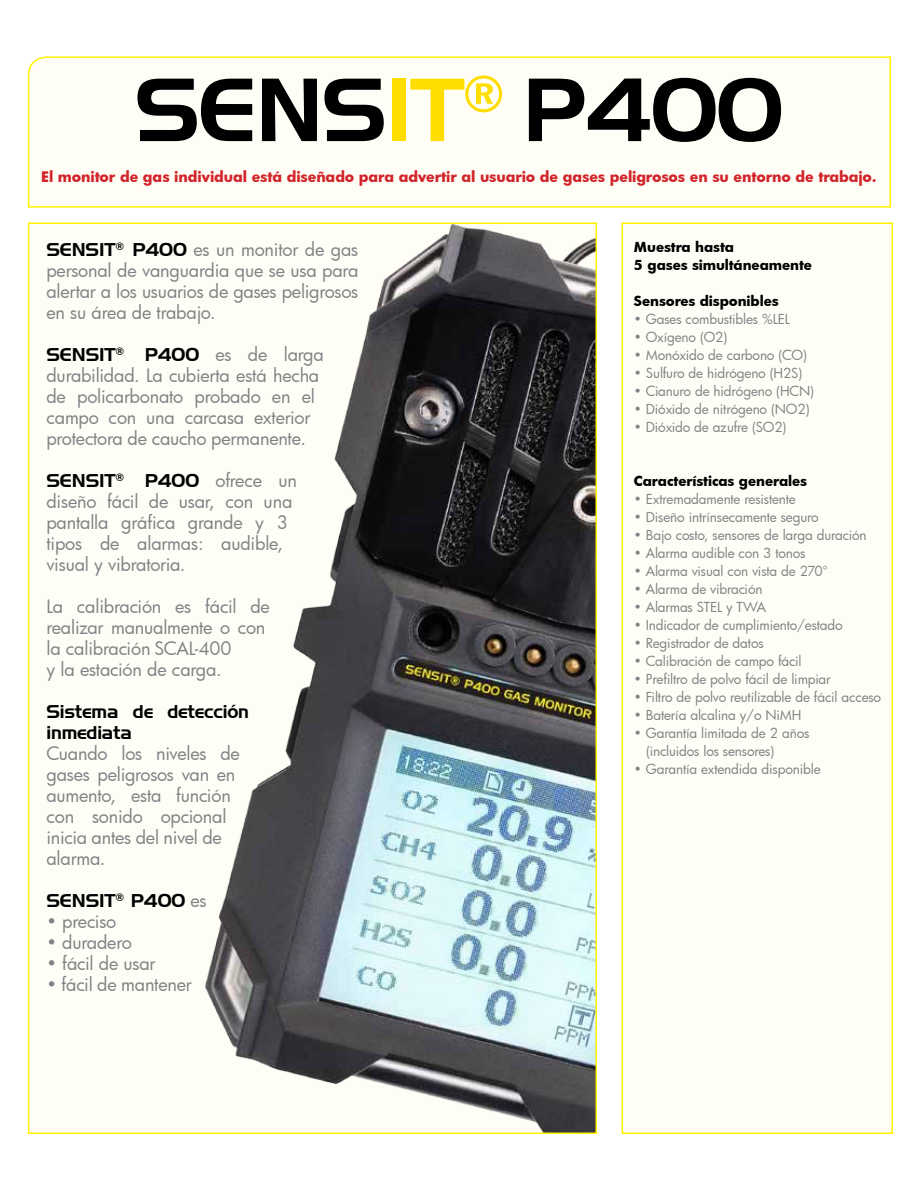
<style>
.page{position:relative;width:918px;height:1188px;background:#fff}
.page>*{position:absolute;margin:0;border:0;box-sizing:border-box;transform-origin:0 0}
.t1{font:87px "Handel Gothic BT";letter-spacing:-.02em;color:#000}
.t2{font:18px/21px "Futura";letter-spacing:-.01em;color:#808285}
.t3{font:18px/21px "Handel Gothic BT";letter-spacing:-.01em;color:#000}
.t4{font:700 14.25px "Futura";letter-spacing:-.01em;color:#d2232a}
.t5{font:13.5px/18px "Futura";letter-spacing:-.01em;color:#808285}
.t6{font:700 13.5px/18px "Futura";letter-spacing:-.01em;color:#000}
.s1{color:#fd0}
.s2{font-family:"Handel Gothic BT";color:#000}
.s3{font-family:"Futura";color:#808285}
</style>
<div class="page">
<div style="left:27px;top:56px;width:864px;height:152px;background:#fffef6"></div>
<div style="left:622px;top:222px;width:271px;height:912px;background:#fffef6;border:2px solid #fff200"></div>
<img style="left:205px;top:225px;width:389px;height:906px">
<h1 class="t1" style="left:135px;top:57px;width:650px">SENS<span class="s1">IT</span><sup>®</sup> P400</h1>
<p class="t4" style="left:41px;top:167px;width:837px">El monitor de gas individual está diseñado para advertir al usuario de gases peligrosos en su entorno de trabajo.</p>
<h2 class="t2" style="left:46px;top:238px;width:314px;text-align:justify"><span class="s2">SENSIT</span><sup>®</sup> <span class="s2">P400</span> es un monitor de gas personal de vanguardia que se usa para alertar a los usuarios de gases peligrosos en su área de trabajo.</h2>
<h2 class="t3" style="left:46px;top:344px;width:279px">SENSIT<sup>®</sup> P400 <span class="s3">es de larga</span></h2>
<h2 class="t2" style="left:46px;top:364px;width:274px">durabilidad. La cubierta está hecha de policarbonato probado en el campo con una carcasa exterior protectora de caucho permanente.</h2>
<h2 class="t3" style="left:46px;top:470px;width:252px">SENSIT<sup>®</sup> P400 <span class="s3">ofrece un</span></h2>
<h2 class="t2" style="left:46px;top:490px;width:247px">diseño fácil de usar, con una pantalla gráfica grande y 3 tipos de alarmas: audible, visual y vibratoria.</h2>
<h2 class="t2" style="left:46px;top:595px;width:225px">La calibración es fácil de realizar manualmente o con la calibración SCAL-400<br>y la estación de carga.</h2>
<h2 class="t3" style="left:46px;top:701px;width:204px">Sistema de detección inmediata</h2>
<h2 class="t2" style="left:46px;top:742px;width:195px">Cuando los niveles de gases peligrosos van en aumento, esta función con sonido opcional inicia antes del nivel de alarma.</h2>
<h2 class="t3" style="left:46px;top:890px;width:162px">SENSIT<sup>®</sup> P400 <span class="s3">es</span></h2>
<h2 class="t2" style="left:46px;top:910px;width:71px">• preciso</h2>
<h2 class="t2" style="left:46px;top:931px;width:87px">• duradero</h2>
<h2 class="t2" style="left:46px;top:952px;width:111px">• fácil de usar</h2>
<h2 class="t2" style="left:46px;top:973px;width:147px">• fácil de mantener</h2>
<p class="t6" style="left:634px;top:238px;width:180px">Muestra hasta<br>5 gases simultáneamente</p>
<p class="t6" style="left:634px;top:292px;width:146px">Sensores disponibles</p>
<p class="t5" style="left:634px;top:310px;width:157px">• Gases combustibles %LEL</p>
<p class="t5" style="left:634px;top:328px;width:95px">• Oxígeno (O2)</p>
<p class="t5" style="left:634px;top:346px;width:174px">• Monóxido de carbono (CO)</p>
<p class="t5" style="left:634px;top:364px;width:170px">• Sulfuro de hidrógeno (H2S)</p>
<p class="t5" style="left:634px;top:382px;width:182px">• Cianuro de hidrógeno (HCN)</p>
<p class="t5" style="left:634px;top:400px;width:177px">• Dióxido de nitrógeno (NO2)</p>
<p class="t5" style="left:634px;top:418px;width:154px">• Dióxido de azufre (SO2)</p>
<p class="t6" style="left:634px;top:472px;width:175px">Características generales</p>
<p class="t5" style="left:634px;top:490px;width:164px">• Extremadamente resistente</p>
<p class="t5" style="left:634px;top:508px;width:186px">• Diseño intrínsecamente seguro</p>
<p class="t5" style="left:634px;top:526px;width:234px">• Bajo costo, sensores de larga duración</p>
<p class="t5" style="left:634px;top:544px;width:173px">• Alarma audible con 3 tonos</p>
<p class="t5" style="left:634px;top:562px;width:196px">• Alarma visual con vista de 270°</p>
<p class="t5" style="left:634px;top:580px;width:130px">• Alarma de vibración</p>
<p class="t5" style="left:634px;top:598px;width:134px">• Alarmas STEL y TWA</p>
<p class="t5" style="left:634px;top:616px;width:210px">• Indicador de cumplimiento/estado</p>
<p class="t5" style="left:634px;top:634px;width:131px">• Registrador de datos</p>
<p class="t5" style="left:634px;top:652px;width:169px">• Calibración de campo fácil</p>
<p class="t5" style="left:634px;top:670px;width:198px">• Prefiltro de polvo fácil de limpiar</p>
<p class="t5" style="left:634px;top:688px;width:249px">• Filtro de polvo reutilizable de fácil acceso</p>
<p class="t5" style="left:634px;top:706px;width:169px">• Batería alcalina y/o NiMH</p>
<p class="t5" style="left:646px;top:724px;width:165px;text-indent:-12px">• Garantía limitada de 2 años (incluidos los sensores)</p>
<p class="t5" style="left:634px;top:760px;width:188px">• Garantía extendida disponible</p>
</div>
